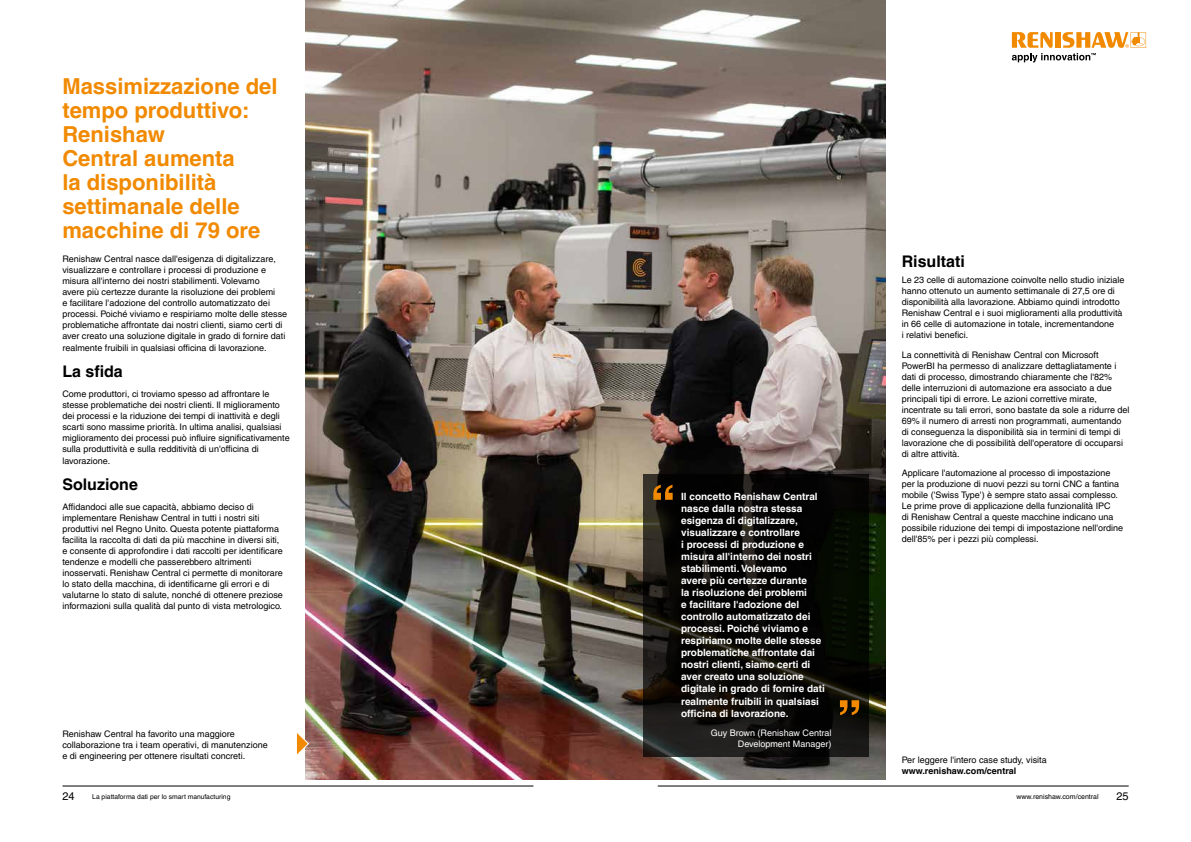
<style>
.page{position:relative;width:1191px;height:842px;background:#fff}
.page>*{position:absolute;margin:0;border:0;box-sizing:border-box;transform-origin:0 0}
.t1{font:700 22px/24px "Helvetica LT Pro";color:#f18a00}
.t2{font:700 16px "Helvetica LT Pro";color:#000}
.t3{font:11px "Helvetica LT Pro";color:#000}
.t4{font:700 10px/12px "Helvetica LT Pro";color:#fff}
.t5{font:9px/11px "Helvetica LT Pro";color:#000}
.t6{font:9px/11px "Helvetica LT Pro";color:#fff;text-align:right}
.t7{font:700 9px "Helvetica LT Pro";color:#000}
.t8{font:7px "Helvetica LT Pro";color:#000}
.t9{font:6.8px "Helvetica LT Pro";color:#000}
</style>
<div class="page">
<img style="left:305px;top:0;width:581px;height:780px">
<svg style="left:643px;top:475px;width:226px;height:282px;background:#0c0c09"></svg>
<svg style="left:653px;top:485px;width:19px;height:15px"></svg>
<svg style="left:840px;top:700px;width:19px;height:15px"></svg>
<svg style="left:296px;top:729px;width:14px;height:28px"></svg>
<hr style="left:62px;top:786px;width:471px;height:1px;background:#000">
<hr style="left:658px;top:786px;width:470px;height:1px;background:#000">
<svg style="left:1011px;top:32px;width:135px;height:30px"></svg>
<h1 class="t1" style="left:62px;top:74px;width:217px">Massimizzazione del tempo produttivo:<br>Renishaw<br>Central aumenta<br>la disponibilità settimanale delle macchine di 79 ore</h1>
<p class="t5" style="left:62px;top:253px;width:226px">Renishaw Central nasce dall'esigenza di digitalizzare, visualizzare e controllare i processi di produzione e misura all'interno dei nostri stabilimenti. Volevamo<br>avere più certezze durante la risoluzione dei problemi<br>e facilitare l'adozione del controllo automatizzato dei processi. Poiché viviamo e respiriamo molte delle stesse problematiche affrontate dai nostri clienti, siamo certi di aver creato una soluzione digitale in grado di fornire dati</p>
<p class="t5" style="left:62px;top:342px;width:206px">realmente fruibili in qualsiasi officina di lavorazione.</p>
<h2 class="t2" style="left:62px;top:362px;width:62px">La sfida</h2>
<p class="t5" style="left:62px;top:388px;width:229px">Come produttori, ci troviamo spesso ad affrontare le stesse problematiche dei nostri clienti. Il miglioramento dei processi e la riduzione dei tempi di inattività e degli scarti sono massime priorità. In ultima analisi, qualsiasi miglioramento dei processi può influire significativamente sulla produttività e sulla redditività di un'officina di</p>
<p class="t5" style="left:62px;top:455px;width:49px">lavorazione.</p>
<h2 class="t2" style="left:62px;top:475px;width:77px">Soluzione</h2>
<p class="t5" style="left:62px;top:501px;width:222px">Affidandoci alle sue capacità, abbiamo deciso di implementare Renishaw Central in tutti i nostri siti produttivi nel Regno Unito. Questa potente piattaforma facilita la raccolta di dati da più macchine in diversi siti, e consente di approfondire i dati raccolti per identificare tendenze e modelli che passerebbero altrimenti inosservati. Renishaw Central ci permette di monitorare lo stato della macchina, di identificarne gli errori e di valutarne lo stato di salute, nonché di ottenere preziose informazioni sulla qualità dal punto di vista metrologico.</p>
<p class="t4" style="left:681px;top:491px;width:145px">Il concetto Renishaw Central nasce dalla nostra stessa esigenza di digitalizzare, visualizzare e controllare<br>i processi di produzione e misura all'interno dei nostri stabilimenti. Volevamo<br>avere più certezze durante<br>la risoluzione dei problemi<br>e facilitare l'adozione del controllo automatizzato dei processi. Poiché viviamo e respiriamo molte delle stesse problematiche affrontate dai nostri clienti, siamo certi di aver creato una soluzione digitale in grado di fornire dati realmente fruibili in qualsiasi officina di lavorazione.</p>
<p class="t6" style="left:710px;top:727px;width:122px">Guy Brown (Renishaw Central<br>Development Manager)</p>
<h2 class="t2" style="left:901px;top:251px;width:65px">Risultati</h2>
<p class="t5" style="left:901px;top:275px;width:224px">Le 23 celle di automazione coinvolte nello studio iniziale hanno ottenuto un aumento settimanale di 27,5 ore di disponibilità alla lavorazione. Abbiamo quindi introdotto Renishaw Central e i suoi miglioramenti alla produttività in 66 celle di automazione in totale, incrementandone<br>i relativi benefici.</p>
<p class="t5" style="left:901px;top:349px;width:229px">La connettività di Renishaw Central con Microsoft PowerBI ha permesso di analizzare dettagliatamente i dati di processo, dimostrando chiaramente che l'82% delle interruzioni di automazione era associato a due principali tipi di errore. Le azioni correttive mirate, incentrate su tali errori, sono bastate da sole a ridurre del 69% il numero di arresti non programmati, aumentando di conseguenza la disponibilità sia in termini di tempi di lavorazione che di possibilità dell'operatore di occuparsi di altre attività.</p>
<p class="t5" style="left:901px;top:468px;width:223px">Applicare l'automazione al processo di impostazione per la produzione di nuovi pezzi su torni CNC a fantina mobile ('Swiss Type') è sempre stato assai complesso.<br>Le prime prove di applicazione della funzionalità IPC<br>di Renishaw Central a queste macchine indicano una possibile riduzione dei tempi di impostazione nell'ordine dell'85% per i pezzi più complessi.</p>
<p class="t5" style="left:62px;top:728px;width:207px">Renishaw Central ha favorito una maggiore collaborazione tra i team operativi, di manutenzione e di engineering per ottenere risultati concreti.</p>
<p class="t3" style="left:62px;top:790px;width:14px">24</p>
<p class="t9" style="left:92px;top:792px;width:140px">La piattaforma dati per lo smart manufacturing</p>
<p class="t8" style="left:1016px;top:792px;width:84px">www.renishaw.com/central</p>
<p class="t3" style="left:1116px;top:790px;width:14px">25</p>
<p class="t5" style="left:901px;top:755px;width:146px">Per leggere l'intero case study, visita</p>
<p class="t7" style="left:901px;top:765px;width:116px">www.renishaw.com/central</p>
</div>
